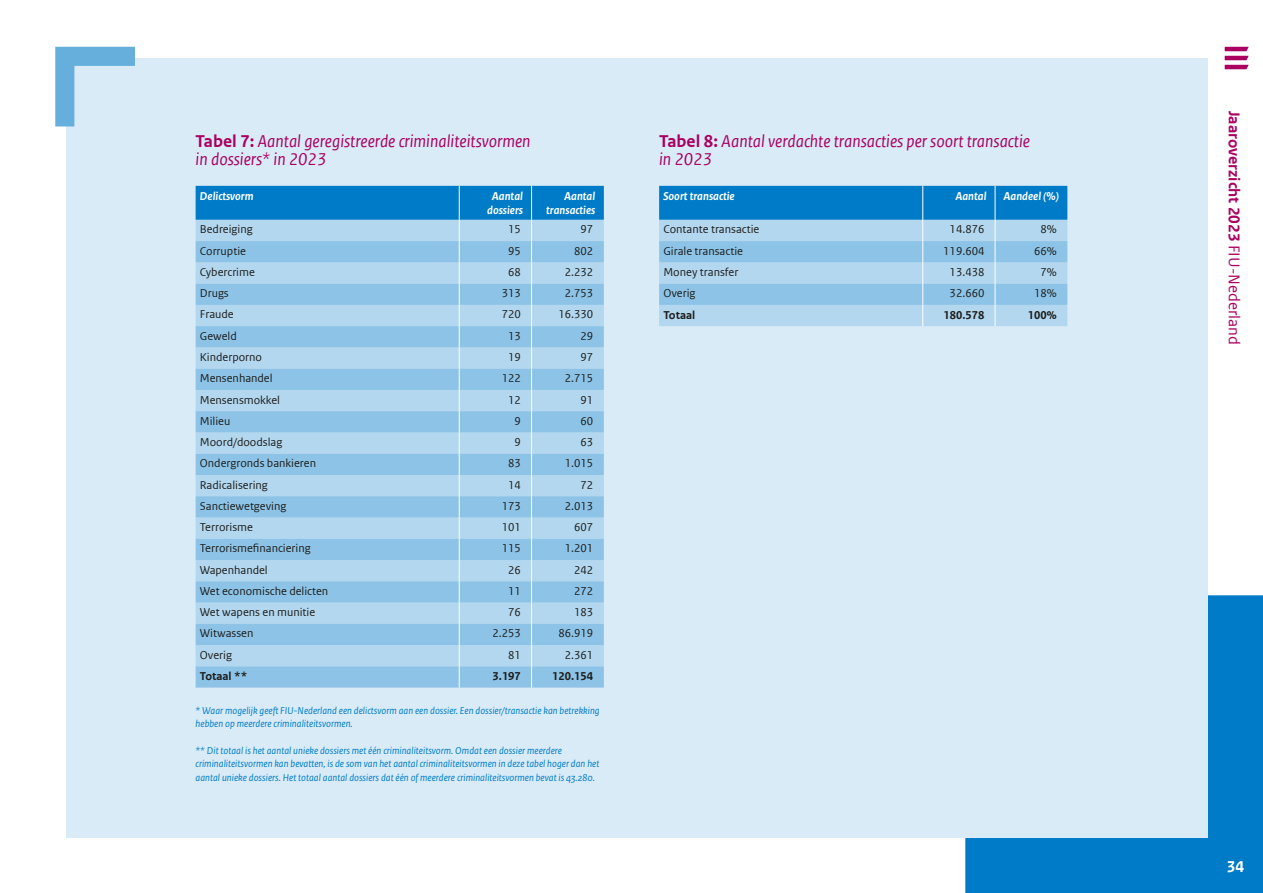
<style>
.page{position:relative;width:1263px;height:893px;background:#fff}
.page>*{position:absolute;margin:0;border:0;box-sizing:border-box;transform-origin:0 0}
.FIU_Tabel_titel{font:italic 18px/18px "Rijksoverheid Sans Web Text";color:#a90061}
.t1{font:700 16.5px "Rijksoverheid Sans Web Text";color:#a90061}
.t2{font:700 16.5px "Rijksoverheid Sans Web Text";color:#fff}
.FIU_Tabel_plat{font:12px "Rijksoverheid Sans Web Text";color:#1d1d1b}
.FIU_Tabel_kop{font:italic 700 12px/13.5px "Rijksoverheid Sans Text";color:#fff;text-align:center}
.FIU_Tabel_plat-2{font:700 12px "Rijksoverheid Sans Web Text";color:#1d1d1b}
.FIU_Tabel_onderschrift{font:italic 10.5px/13.5px "Rijksoverheid Sans Text";color:#007bc7}
.s1{font-weight:700;font-style:normal}
.s2{font-weight:400}
</style>
<div class="page">
<div style="left:965px;top:595px;width:298px;height:298px;background:#007bc7"></div>
<div style="left:66px;top:58px;width:1142px;height:780px;background:#d9ebf7"></div>
<svg style="left:196px;top:186px;width:408px;height:502px;background:#94c7e7"></svg>
<svg style="left:659px;top:186px;width:408px;height:140px;background:#7cbbe2"></svg>
<svg style="left:1225px;top:47px;width:24px;height:22px"></svg>
<svg style="left:55px;top:47px;width:80px;height:79px"></svg>
<p class="FIU_Tabel_titel" style="left:196px;top:132px;width:336px"><span class="s1">Tabel 7:</span> Aantal geregistreerde criminaliteitsvormen in dossiers* in 2023</p>
<p class="FIU_Tabel_kop" style="left:200px;top:190px;width:55px">Delictsvorm</p>
<p class="FIU_Tabel_kop" style="left:487px;top:190px;width:37px">Aantal dossiers</p>
<p class="FIU_Tabel_kop" style="left:546px;top:190px;width:51px;text-align:right">Aantal transacties</p>
<p class="FIU_Tabel_plat" style="left:200px;top:223px;width:54px">Bedreiging</p>
<p class="FIU_Tabel_plat" style="left:508px;top:223px;width:14px">15</p>
<p class="FIU_Tabel_plat" style="left:580px;top:223px;width:14px">97</p>
<p class="FIU_Tabel_plat" style="left:200px;top:244px;width:48px">Corruptie</p>
<p class="FIU_Tabel_plat" style="left:508px;top:244px;width:14px">95</p>
<p class="FIU_Tabel_plat" style="left:574px;top:244px;width:21px">802</p>
<p class="FIU_Tabel_plat" style="left:200px;top:265px;width:56px">Cybercrime</p>
<p class="FIU_Tabel_plat" style="left:508px;top:265px;width:14px">68</p>
<p class="FIU_Tabel_plat" style="left:565px;top:265px;width:30px">2.232</p>
<p class="FIU_Tabel_plat" style="left:200px;top:286px;width:30px">Drugs</p>
<p class="FIU_Tabel_plat" style="left:502px;top:286px;width:21px">313</p>
<p class="FIU_Tabel_plat" style="left:565px;top:286px;width:30px">2.753</p>
<p class="FIU_Tabel_plat" style="left:200px;top:308px;width:35px">Fraude</p>
<p class="FIU_Tabel_plat" style="left:502px;top:308px;width:21px">720</p>
<p class="FIU_Tabel_plat" style="left:558px;top:308px;width:36px">16.330</p>
<p class="FIU_Tabel_plat" style="left:200px;top:329px;width:39px">Geweld</p>
<p class="FIU_Tabel_plat" style="left:508px;top:329px;width:14px">13</p>
<p class="FIU_Tabel_plat" style="left:580px;top:329px;width:14px">29</p>
<p class="FIU_Tabel_plat" style="left:200px;top:350px;width:64px">Kinderporno</p>
<p class="FIU_Tabel_plat" style="left:508px;top:350px;width:14px">19</p>
<p class="FIU_Tabel_plat" style="left:580px;top:350px;width:14px">97</p>
<p class="FIU_Tabel_plat" style="left:200px;top:371px;width:74px">Mensenhandel</p>
<p class="FIU_Tabel_plat" style="left:502px;top:371px;width:21px">122</p>
<p class="FIU_Tabel_plat" style="left:565px;top:371px;width:30px">2.715</p>
<p class="FIU_Tabel_plat" style="left:200px;top:393px;width:82px">Mensensmokkel</p>
<p class="FIU_Tabel_plat" style="left:508px;top:393px;width:14px">12</p>
<p class="FIU_Tabel_plat" style="left:580px;top:393px;width:14px">91</p>
<p class="FIU_Tabel_plat" style="left:200px;top:414px;width:32px">Milieu</p>
<p class="FIU_Tabel_plat" style="left:514px;top:414px;width:8px">9</p>
<p class="FIU_Tabel_plat" style="left:580px;top:414px;width:14px">60</p>
<p class="FIU_Tabel_plat" style="left:200px;top:435px;width:84px">Moord/doodslag</p>
<p class="FIU_Tabel_plat" style="left:514px;top:435px;width:8px">9</p>
<p class="FIU_Tabel_plat" style="left:580px;top:435px;width:14px">63</p>
<p class="FIU_Tabel_plat" style="left:200px;top:457px;width:118px">Ondergronds bankieren</p>
<p class="FIU_Tabel_plat" style="left:508px;top:457px;width:14px">83</p>
<p class="FIU_Tabel_plat" style="left:565px;top:457px;width:30px">1.015</p>
<p class="FIU_Tabel_plat" style="left:200px;top:478px;width:70px">Radicalisering</p>
<p class="FIU_Tabel_plat" style="left:508px;top:478px;width:14px">14</p>
<p class="FIU_Tabel_plat" style="left:580px;top:478px;width:14px">72</p>
<p class="FIU_Tabel_plat" style="left:200px;top:499px;width:88px">Sanctiewetgeving</p>
<p class="FIU_Tabel_plat" style="left:502px;top:499px;width:21px">173</p>
<p class="FIU_Tabel_plat" style="left:565px;top:499px;width:30px">2.013</p>
<p class="FIU_Tabel_plat" style="left:200px;top:520px;width:55px">Terrorisme</p>
<p class="FIU_Tabel_plat" style="left:502px;top:520px;width:21px">101</p>
<p class="FIU_Tabel_plat" style="left:574px;top:520px;width:21px">607</p>
<p class="FIU_Tabel_plat" style="left:200px;top:542px;width:112px">Terrorismefinanciering</p>
<p class="FIU_Tabel_plat" style="left:502px;top:542px;width:21px">115</p>
<p class="FIU_Tabel_plat" style="left:565px;top:542px;width:30px">1.201</p>
<p class="FIU_Tabel_plat" style="left:200px;top:563px;width:69px">Wapenhandel</p>
<p class="FIU_Tabel_plat" style="left:508px;top:563px;width:14px">26</p>
<p class="FIU_Tabel_plat" style="left:574px;top:563px;width:21px">242</p>
<p class="FIU_Tabel_plat" style="left:200px;top:584px;width:130px">Wet economische delicten</p>
<p class="FIU_Tabel_plat" style="left:508px;top:584px;width:14px">11</p>
<p class="FIU_Tabel_plat" style="left:574px;top:584px;width:21px">272</p>
<p class="FIU_Tabel_plat" style="left:200px;top:605px;width:117px">Wet wapens en munitie</p>
<p class="FIU_Tabel_plat" style="left:508px;top:605px;width:14px">76</p>
<p class="FIU_Tabel_plat" style="left:574px;top:605px;width:21px">183</p>
<p class="FIU_Tabel_plat" style="left:200px;top:627px;width:55px">Witwassen</p>
<p class="FIU_Tabel_plat" style="left:492px;top:627px;width:30px">2.253</p>
<p class="FIU_Tabel_plat" style="left:558px;top:627px;width:36px">86.919</p>
<p class="FIU_Tabel_plat" style="left:200px;top:648px;width:34px">Overig</p>
<p class="FIU_Tabel_plat" style="left:508px;top:648px;width:14px">81</p>
<p class="FIU_Tabel_plat" style="left:565px;top:648px;width:30px">2.361</p>
<p class="FIU_Tabel_plat-2" style="left:200px;top:669px;width:49px">Totaal **</p>
<p class="FIU_Tabel_plat-2" style="left:493px;top:669px;width:30px">3.197</p>
<p class="FIU_Tabel_plat-2" style="left:552px;top:669px;width:42px">120.154</p>
<p class="FIU_Tabel_onderschrift" style="left:196px;top:704px;width:406px">* Waar mogelijk geeft FIU-Nederland een delictsvorm aan een dossier. Een dossier/transactie kan betrekking hebben op meerdere criminaliteitsvormen.</p>
<p class="FIU_Tabel_onderschrift" style="left:196px;top:744px;width:405px">** Dit totaal is het aantal unieke dossiers met één criminaliteitsvorm. Omdat een dossier meerdere criminaliteitsvormen kan bevatten, is de som van het aantal criminaliteitsvormen in deze tabel hoger dan het aantal unieke dossiers. Het totaal aantal dossiers dat één of meerdere criminaliteitsvormen bevat is 43.280.</p>
<p class="FIU_Tabel_titel" style="left:659px;top:132px;width:372px"><span class="s1">Tabel 8:</span> Aantal verdachte transacties per soort transactie in 2023</p>
<p class="FIU_Tabel_kop" style="left:663px;top:190px;width:73px">Soort transactie</p>
<p class="FIU_Tabel_kop" style="left:956px;top:190px;width:32px">Aantal</p>
<p class="FIU_Tabel_kop" style="left:1004px;top:190px;width:56px">Aandeel (%)</p>
<p class="FIU_Tabel_plat" style="left:663px;top:223px;width:97px">Contante transactie</p>
<p class="FIU_Tabel_plat" style="left:950px;top:223px;width:36px">14.876</p>
<p class="FIU_Tabel_plat" style="left:1040px;top:223px;width:18px">8%</p>
<p class="FIU_Tabel_plat" style="left:663px;top:244px;width:81px">Girale transactie</p>
<p class="FIU_Tabel_plat" style="left:943px;top:244px;width:43px">119.604</p>
<p class="FIU_Tabel_plat" style="left:1034px;top:244px;width:24px">66%</p>
<p class="FIU_Tabel_plat" style="left:663px;top:265px;width:77px">Money transfer</p>
<p class="FIU_Tabel_plat" style="left:950px;top:265px;width:36px">13.438</p>
<p class="FIU_Tabel_plat" style="left:1040px;top:265px;width:18px">7%</p>
<p class="FIU_Tabel_plat" style="left:663px;top:286px;width:34px">Overig</p>
<p class="FIU_Tabel_plat" style="left:950px;top:286px;width:36px">32.660</p>
<p class="FIU_Tabel_plat" style="left:1034px;top:286px;width:24px">18%</p>
<p class="FIU_Tabel_plat-2" style="left:663px;top:308px;width:33px">Totaal</p>
<p class="FIU_Tabel_plat-2" style="left:943px;top:308px;width:42px">180.578</p>
<p class="FIU_Tabel_plat-2" style="left:1028px;top:308px;width:30px">100%</p>
<h2 class="t1" style="left:1243px;top:111px;width:236px;rotate:90deg">Jaaroverzicht 2023 <span class="s2">FIU-Nederland</span></h2>
<h2 class="t2" style="left:1227px;top:857px;width:19px">34</h2>
</div>
